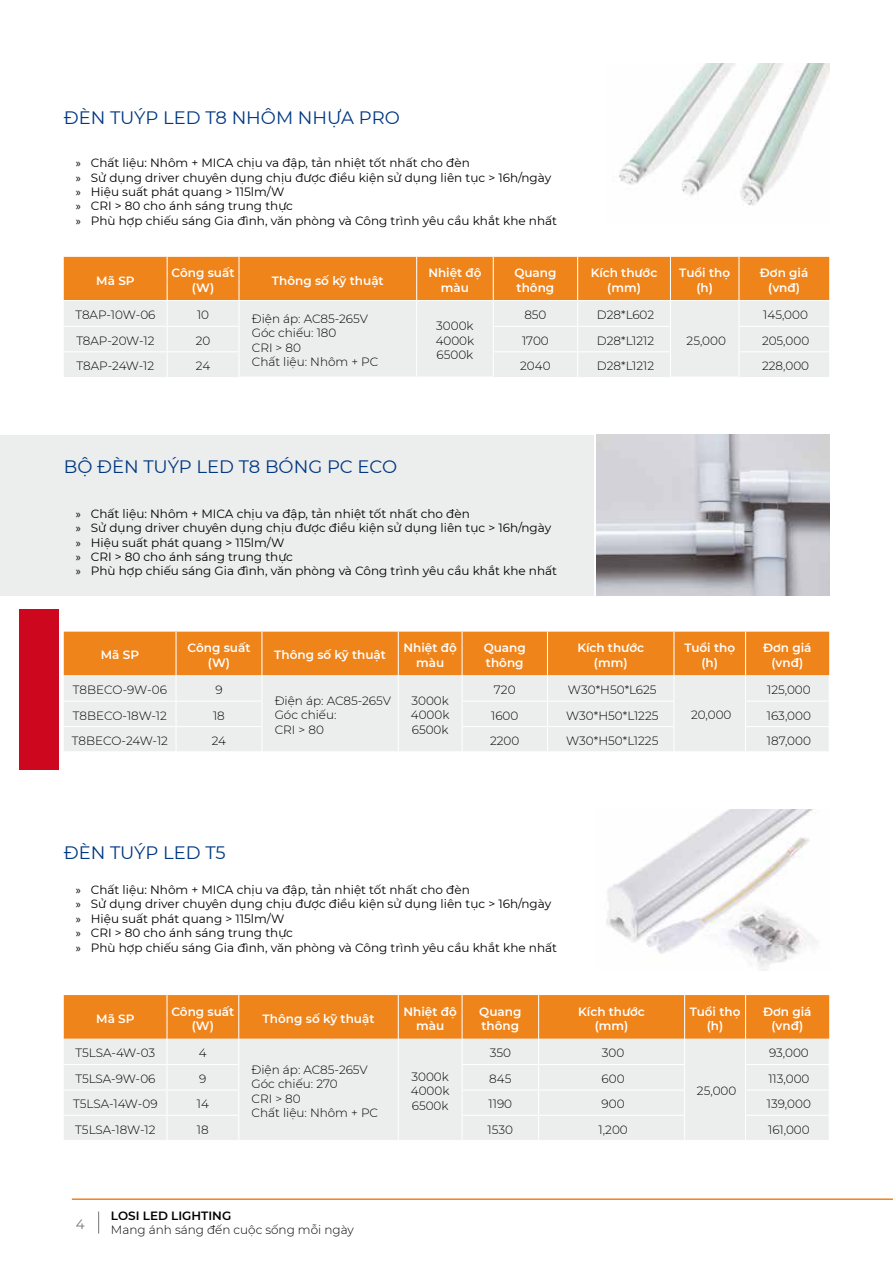
<style>
.page{position:relative;width:893px;height:1263px;background:#fff}
.page>*{position:absolute;margin:0;border:0;box-sizing:border-box;transform-origin:0 0}
.t1{font:18px "Montserrat";color:#003882}
.t2{font:13.5px "Montserrat";color:#757577}
.t3{font:12px/14.4px "Montserrat";color:#000}
.t4{font:300 12px/14.4px "Montserrat";color:#000}
.t5{font:600 12px/14.4px "Montserrat";color:#fff;text-align:center}
.t6{font:600 12px "Montserrat";color:#000}
.s1{font-family:"Myriad Pro"}
</style>
<div class="page">
<hr style="left:72px;top:1198px;width:821px;height:2px;background:#ef841b">
<svg style="left:98px;top:1211px;width:1px;height:22px"></svg>
<div style="left:0;top:435px;width:593px;height:160px;background:#eceded"></div>
<svg style="left:64px;top:257px;width:765px;height:120px;background:#edc7a2"></svg>
<hr style="left:64px;top:300px;width:103px;height:1px;background:#fff">
<hr style="left:167px;top:300px;width:72px;height:1px;background:#fff">
<hr style="left:239px;top:300px;width:178px;height:1px;background:#fff">
<hr style="left:417px;top:300px;width:76px;height:1px;background:#fff">
<hr style="left:493px;top:300px;width:85px;height:1px;background:#fff">
<hr style="left:578px;top:300px;width:92px;height:1px;background:#fff">
<hr style="left:670px;top:300px;width:69px;height:1px;background:#fff">
<hr style="left:739px;top:300px;width:90px;height:1px;background:#fff">
<svg style="left:64px;top:632px;width:766px;height:119px;background:#edc7a1"></svg>
<svg style="left:64px;top:995px;width:766px;height:145px;background:#edceae"></svg>
<img style="left:618px;top:64px;width:211px;height:142px">
<img style="left:596px;top:435px;width:233px;height:161px">
<img style="left:606px;top:809px;width:211px;height:161px">
<div style="left:19px;top:610px;width:40px;height:160px;background:#cd071e"></div>
<h1 class="t1" style="left:64px;top:105px;width:337px">ĐÈN TUÝP LED T8 NHÔM NHỰA PRO</h1>
<p class="t3" style="left:76px;top:155px;width:483px"><span class="s1">»</span> Chất liệu: Nhôm + MICA chịu va đập, tản nhiệt tốt nhất cho đèn<br><span class="s1">»</span> Sử dụng driver chuyên dụng chịu được điều kiện sử dụng liên tục &gt; 16h/ngày <span class="s1">»</span> Hiệu suất phát quang &gt; 115lm/W<br><span class="s1">»</span> CRI &gt; 80 cho ánh sáng trung thực<br><span class="s1">»</span> Phù hợp chiếu sáng Gia đình, văn phòng và Công trình yêu cầu khắt khe nhất</p>
<p class="t5" style="left:96px;top:272px;width:40px">Mã SP</p>
<p class="t5" style="left:172px;top:265px;width:64px">Công suất (W)</p>
<p class="t5" style="left:272px;top:272px;width:113px">Thông số kỹ thuật</p>
<p class="t5" style="left:428px;top:265px;width:55px">Nhiệt độ màu</p>
<p class="t5" style="left:514px;top:265px;width:44px;text-align:left">Quang thông</p>
<p class="t5" style="left:591px;top:265px;width:68px">Kích thước (mm)</p>
<p class="t5" style="left:679px;top:265px;width:52px">Tuổi thọ (h)</p>
<p class="t5" style="left:760px;top:265px;width:50px">Đơn giá (vnđ)</p>
<p class="t4" style="left:75px;top:307px;width:82px">T8AP-10W-06</p>
<p class="t4" style="left:197px;top:307px;width:14px">10</p>
<p class="t4" style="left:252px;top:311px;width:128px">Điện áp: AC85-265V<br>Góc chiếu: 180<br>CRI &gt; 80<br>Chất liệu: Nhôm + PC</p>
<p class="t4" style="left:436px;top:318px;width:40px;text-align:justify">3000k 4000k 6500k</p>
<p class="t4" style="left:524px;top:307px;width:24px">850</p>
<p class="t4" style="left:597px;top:307px;width:59px">D28*L602</p>
<p class="t4" style="left:763px;top:307px;width:46px">145,000</p>
<p class="t4" style="left:76px;top:333px;width:80px">T8AP-20W-12</p>
<p class="t4" style="left:196px;top:333px;width:16px">20</p>
<p class="t4" style="left:522px;top:333px;width:28px">1700</p>
<p class="t4" style="left:597px;top:333px;width:59px">D28*L1212</p>
<p class="t4" style="left:762px;top:333px;width:49px">205,000</p>
<p class="t4" style="left:77px;top:358px;width:79px">T8AP-24W-12</p>
<p class="t4" style="left:196px;top:358px;width:16px">24</p>
<p class="t4" style="left:520px;top:358px;width:32px">2040</p>
<p class="t4" style="left:597px;top:358px;width:59px">D28*L1212</p>
<p class="t4" style="left:762px;top:358px;width:49px">228,000</p>
<p class="t4" style="left:687px;top:333px;width:41px">25,000</p>
<h1 class="t1" style="left:64px;top:454px;width:335px">BỘ ĐÈN TUÝP LED T8 BÓNG PC ECO</h1>
<p class="t3" style="left:76px;top:506px;width:483px"><span class="s1">»</span> Chất liệu: Nhôm + MICA chịu va đập, tản nhiệt tốt nhất cho đèn<br><span class="s1">»</span> Sử dụng driver chuyên dụng chịu được điều kiện sử dụng liên tục &gt; 16h/ngày <span class="s1">»</span> Hiệu suất phát quang &gt; 115lm/W<br><span class="s1">»</span> CRI &gt; 80 cho ánh sáng trung thực<br><span class="s1">»</span> Phù hợp chiếu sáng Gia đình, văn phòng và Công trình yêu cầu khắt khe nhất</p>
<p class="t5" style="left:101px;top:647px;width:40px">Mã SP</p>
<p class="t5" style="left:188px;top:640px;width:64px">Công suất (W)</p>
<p class="t5" style="left:274px;top:647px;width:113px">Thông số kỹ thuật</p>
<p class="t5" style="left:404px;top:640px;width:55px">Nhiệt độ màu</p>
<p class="t5" style="left:484px;top:640px;width:44px;text-align:left">Quang thông</p>
<p class="t5" style="left:577px;top:640px;width:68px">Kích thước (mm)</p>
<p class="t5" style="left:684px;top:640px;width:52px">Tuổi thọ (h)</p>
<p class="t5" style="left:763px;top:640px;width:50px">Đơn giá (vnđ)</p>
<p class="t4" style="left:73px;top:682px;width:96px">T8BECO-9W-06</p>
<p class="t4" style="left:215px;top:682px;width:9px">9</p>
<p class="t4" style="left:275px;top:693px;width:118px">Điện áp: AC85-265V<br>Góc chiếu:<br>CRI &gt; 80</p>
<p class="t4" style="left:411px;top:693px;width:40px;text-align:justify">3000k 4000k 6500k</p>
<p class="t4" style="left:494px;top:682px;width:23px">720</p>
<p class="t4" style="left:568px;top:682px;width:90px">W30*H50*L625</p>
<p class="t4" style="left:767px;top:682px;width:45px">125,000</p>
<p class="t4" style="left:73px;top:708px;width:96px">T8BECO-18W-12</p>
<p class="t4" style="left:213px;top:708px;width:13px">18</p>
<p class="t4" style="left:491px;top:708px;width:29px">1600</p>
<p class="t4" style="left:566px;top:708px;width:94px">W30*H50*L1225</p>
<p class="t4" style="left:767px;top:708px;width:46px">163,000</p>
<p class="t4" style="left:72px;top:733px;width:98px">T8BECO-24W-12</p>
<p class="t4" style="left:212px;top:733px;width:16px">24</p>
<p class="t4" style="left:490px;top:733px;width:31px">2200</p>
<p class="t4" style="left:566px;top:733px;width:94px">W30*H50*L1225</p>
<p class="t4" style="left:767px;top:733px;width:46px">187,000</p>
<p class="t4" style="left:691px;top:707px;width:42px">20,000</p>
<h1 class="t1" style="left:64px;top:841px;width:163px">ĐÈN TUÝP LED T5</h1>
<p class="t3" style="left:76px;top:882px;width:483px"><span class="s1">»</span> Chất liệu: Nhôm + MICA chịu va đập, tản nhiệt tốt nhất cho đèn<br><span class="s1">»</span> Sử dụng driver chuyên dụng chịu được điều kiện sử dụng liên tục &gt; 16h/ngày <span class="s1">»</span> Hiệu suất phát quang &gt; 115lm/W<br><span class="s1">»</span> CRI &gt; 80 cho ánh sáng trung thực<br><span class="s1">»</span> Phù hợp chiếu sáng Gia đình, văn phòng và Công trình yêu cầu khắt khe nhất</p>
<p class="t5" style="left:96px;top:1011px;width:40px">Mã SP</p>
<p class="t5" style="left:171px;top:1003px;width:64px">Công suất (W)</p>
<p class="t5" style="left:263px;top:1011px;width:113px">Thông số kỹ thuật</p>
<p class="t5" style="left:404px;top:1003px;width:55px">Nhiệt độ màu</p>
<p class="t5" style="left:479px;top:1003px;width:44px;text-align:left">Quang thông</p>
<p class="t5" style="left:578px;top:1003px;width:68px">Kích thước (mm)</p>
<p class="t5" style="left:690px;top:1003px;width:52px">Tuổi thọ (h)</p>
<p class="t5" style="left:763px;top:1003px;width:50px">Đơn giá (vnđ)</p>
<p class="t4" style="left:75px;top:1046px;width:81px">T5LSA-4W-03</p>
<p class="t4" style="left:199px;top:1046px;width:9px">4</p>
<p class="t4" style="left:252px;top:1062px;width:128px">Điện áp: AC85-265V<br>Góc chiếu: 270<br>CRI &gt; 80<br>Chất liệu: Nhôm + PC</p>
<p class="t4" style="left:411px;top:1069px;width:40px;text-align:justify">3000k 4000k 6500k</p>
<p class="t4" style="left:490px;top:1046px;width:23px">350</p>
<p class="t4" style="left:602px;top:1046px;width:24px">300</p>
<p class="t4" style="left:769px;top:1046px;width:41px">93,000</p>
<p class="t4" style="left:75px;top:1071px;width:82px">T5LSA-9W-06</p>
<p class="t4" style="left:199px;top:1071px;width:9px">9</p>
<p class="t4" style="left:489px;top:1071px;width:24px">845</p>
<p class="t4" style="left:602px;top:1071px;width:25px">600</p>
<p class="t4" style="left:768px;top:1071px;width:43px">113,000</p>
<p class="t4" style="left:73px;top:1096px;width:86px">T5LSA-14W-09</p>
<p class="t4" style="left:197px;top:1096px;width:14px">14</p>
<p class="t4" style="left:489px;top:1096px;width:25px">1190</p>
<p class="t4" style="left:602px;top:1096px;width:25px">900</p>
<p class="t4" style="left:767px;top:1096px;width:45px">139,000</p>
<p class="t4" style="left:75px;top:1122px;width:82px">T5LSA-18W-12</p>
<p class="t4" style="left:197px;top:1122px;width:13px">18</p>
<p class="t4" style="left:488px;top:1122px;width:27px">1530</p>
<p class="t4" style="left:598px;top:1122px;width:31px">1,200</p>
<p class="t4" style="left:768px;top:1122px;width:43px">161,000</p>
<p class="t4" style="left:697px;top:1083px;width:41px">25,000</p>
<p class="t2" style="left:76px;top:1215px;width:10px">4</p>
<p class="t6" style="left:111px;top:1207px;width:122px">LOSI LED LIGHTING</p>
<p class="t4" style="left:111px;top:1222px;width:244px">Mang ánh sáng đến cuộc sống mỗi ngày</p>
</div>
